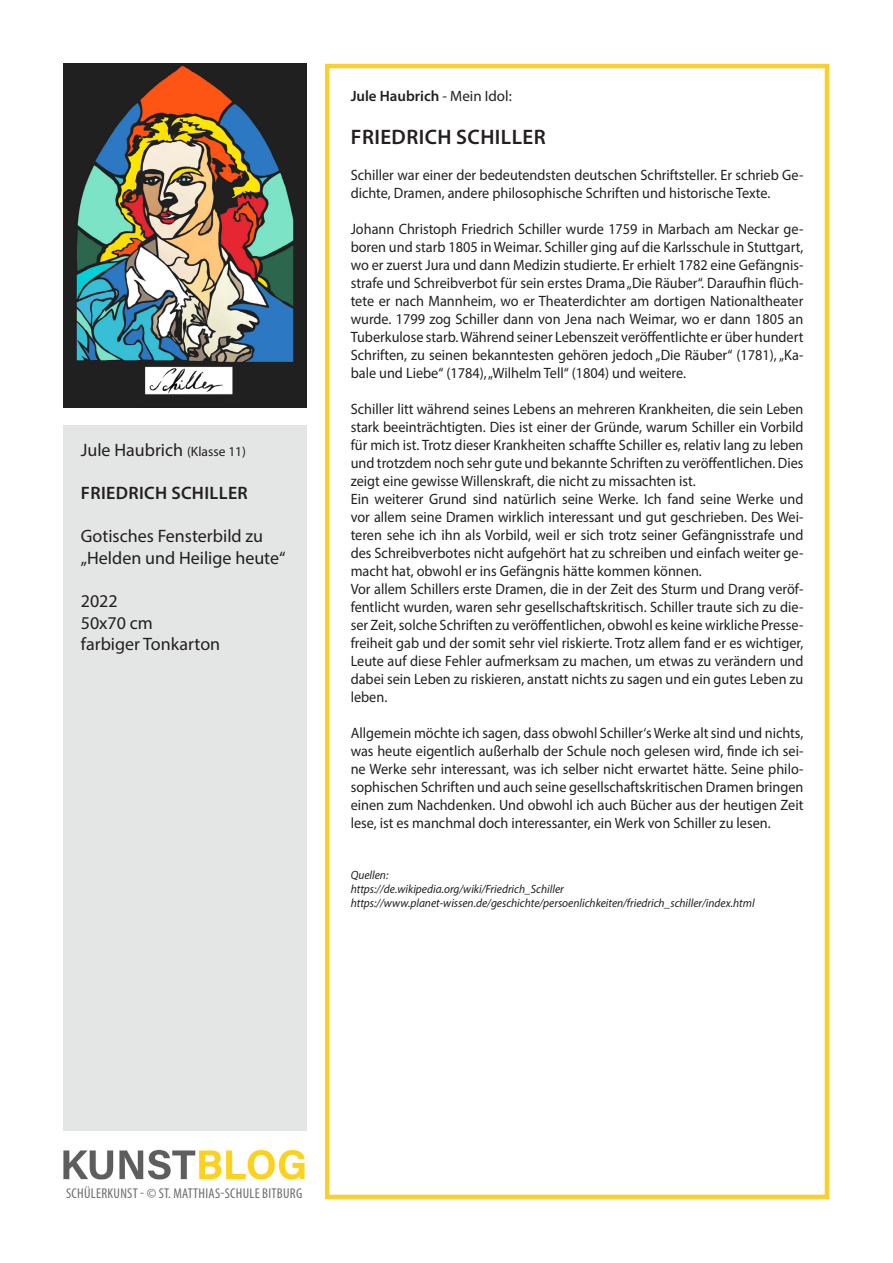
<style>
.page{position:relative;width:893px;height:1263px;background:#fff}
.page>*{position:absolute;margin:0;border:0;box-sizing:border-box;transform-origin:0 0}
.t1{font:600 21px "Myriad Pro";letter-spacing:.02em;color:#231f20}
.t2{font:18px/21.6px "Myriad Pro";color:#231f20}
.t3{font:600 18px "Myriad Pro";letter-spacing:.02em;color:#231f20}
.t4{font:15px/18px "Myriad Pro";color:#231f20;text-align:justify;scale:.95 1}
.t5{font:600 15px "Myriad Pro";color:#231f20}
.t6{font:condensed 14.25px "Myriad Pro";letter-spacing:.02em;color:#6c6d70}
.t7{font:italic 12px "Myriad Pro";color:#231f20;scale:.95 1}
.s1{font-size:13.5px}
.s2{font-weight:400}
</style>
<div class="page">
<img style="left:63px;top:1149px;width:242px;height:31px">
<div style="left:64px;top:425px;width:243px;height:706px;background:#e4e5e5"></div>
<div style="left:325px;top:64px;width:504px;height:1135px;border:4px solid #fad02e"></div>
<img style="left:64px;top:64px;width:243px;height:343px">
<p class="t2" style="left:81px;top:439px;width:167px">Jule Haubrich <span class="s1">(Klasse 11)</span></p>
<p class="t3" style="left:81px;top:481px;width:168px">FRIEDRICH SCHILLER</p>
<p class="t2" style="left:81px;top:525px;width:206px">Gotisches Fensterbild zu „Helden und Heilige heute“</p>
<p class="t2" style="left:81px;top:590px;width:141px">2022<br>50x70 cm<br>farbiger Tonkarton</p>
<p class="t5" style="left:351px;top:86px;width:163px">Jule Haubrich <span class="s2">- Mein Idol:</span></p>
<p class="t1" style="left:351px;top:124px;width:196px">FRIEDRICH SCHILLER</p>
<p class="t4" style="left:351px;top:166px;width:478px">Schiller war einer der bedeutendsten deutschen Schriftsteller. Er schrieb Ge&shy;dichte, Dramen, andere philosophische Schriften und historische Texte.</p>
<p class="t4" style="left:351px;top:220px;width:478px">Johann Christoph Friedrich Schiller wurde 1759 in Marbach am Neckar ge&shy;boren und starb 1805 in Weimar. Schiller ging auf die Karlsschule in Stuttgart, wo er zuerst Jura und dann Medizin studierte. Er erhielt 1782 eine Gefängnis&shy;strafe und Schreibverbot für sein erstes Drama „Die Räuber“. Daraufhin flüch&shy;tete er nach Mannheim, wo er Theaterdichter am dortigen Nationaltheater wurde. 1799 zog Schiller dann von Jena nach Weimar, wo er dann 1805 an Tuberkulose starb. Während seiner Lebenszeit veröffentlichte er über hundert Schriften, zu seinen bekanntesten gehören jedoch „Die Räuber“ (1781), „Ka&shy;bale und Liebe“ (1784), „Wilhelm Tell“ (1804) und weitere.</p>
<p class="t4" style="left:351px;top:400px;width:478px">Schiller litt während seines Lebens an mehreren Krankheiten, die sein Leben stark beeinträchtigten. Dies ist einer der Gründe, warum Schiller ein Vorbild für mich ist. Trotz dieser Krankheiten schaffte Schiller es, relativ lang zu leben und trotzdem noch sehr gute und bekannte Schriften zu veröffentlichen. Dies zeigt eine gewisse Willenskraft, die nicht zu missachten ist.</p>
<p class="t4" style="left:351px;top:490px;width:478px">Ein weiterer Grund sind natürlich seine Werke. Ich fand seine Werke und vor allem seine Dramen wirklich interessant und gut geschrieben. Des Wei&shy;teren sehe ich ihn als Vorbild, weil er sich trotz seiner Gefängnisstrafe und des Schreibverbotes nicht aufgehört hat zu schreiben und einfach weiter ge&shy;macht hat, obwohl er ins Gefängnis hätte kommen können.</p>
<p class="t4" style="left:351px;top:580px;width:478px">Vor allem Schillers erste Dramen, die in der Zeit des Sturm und Drang veröf&shy;fentlicht wurden, waren sehr gesellschaftskritisch. Schiller traute sich zu die&shy;ser Zeit, solche Schriften zu veröffentlichen, obwohl es keine wirkliche Presse&shy;freiheit gab und der somit sehr viel riskierte. Trotz allem fand er es wichtiger, Leute auf diese Fehler aufmerksam zu machen, um etwas zu verändern und dabei sein Leben zu riskieren, anstatt nichts zu sagen und ein gutes Leben zu leben.</p>
<p class="t4" style="left:351px;top:724px;width:478px">Allgemein möchte ich sagen, dass obwohl Schiller‘s Werke alt sind und nichts, was heute eigentlich außerhalb der Schule noch gelesen wird, finde ich sei&shy;ne Werke sehr interessant, was ich selber nicht erwartet hätte. Seine philo&shy;sophischen Schriften und auch seine gesellschaftskritischen Dramen bringen einen zum Nachdenken. Und obwohl ich auch Bücher aus der heutigen Zeit lese, ist es manchmal doch interessanter, ein Werk von Schiller zu lesen.</p>
<p class="t7" style="left:351px;top:867px;width:41px">Quellen:</p>
<p class="t7" style="left:351px;top:881px;width:226px">https://de.wikipedia.org/wiki/Friedrich_Schiller</p>
<p class="t7" style="left:351px;top:896px;width:427px">https://www.planet-wissen.de/geschichte/persoenlichkeiten/friedrich_schiller/index.html</p>
<p class="t6" style="left:66px;top:1185px;width:238px">SCHÜLERKUNST - © ST. MATTHIAS-SCHULE BITBURG</p>
</div>
